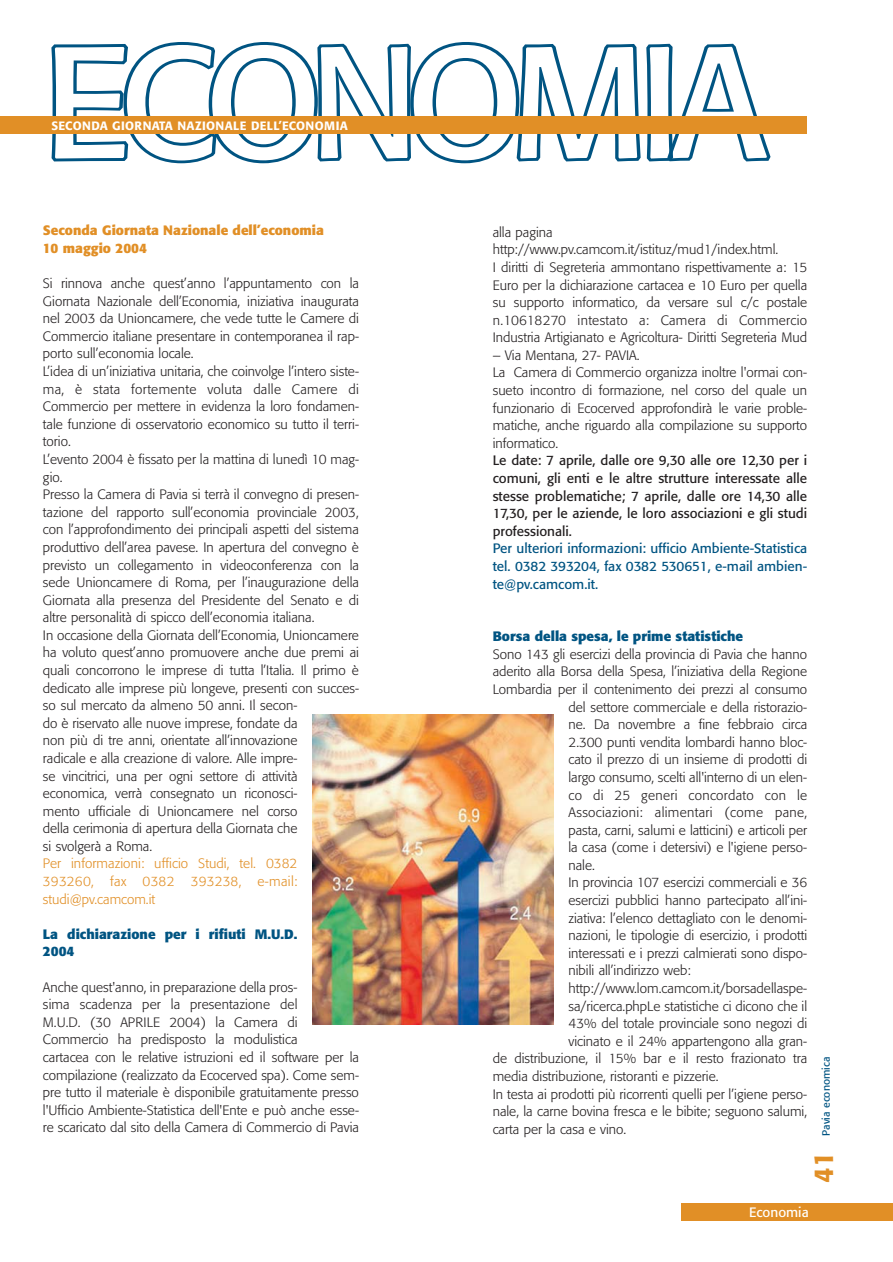
<style>
.page{position:relative;width:893px;height:1262px;background:#fff}
.page>*{position:absolute;margin:0;border:0;box-sizing:border-box;transform-origin:0 0}
.t1{font:165px "Formata Outline";letter-spacing:-.09em;color:#005482}
.t2{font:500 27px "Formata";color:#e18f26}
.t3{font:300 13.5px/17.5px "Formata";color:#231f20}
.t4{font:13.5px/17.5px "Formata";color:#231f20;text-align:justify}
.t5{font:13.5px/17.5px "Formata";color:#005482;text-align:justify}
.t6{font:300 13.5px/17.5px "Formata";letter-spacing:.005em;color:#e18f26;text-align:justify}
.t7{font:700 13.5px/17.5px "Formata";color:#005482}
.t8{font:300 13.5px "Formata";letter-spacing:.025em;color:#231f20}
.t9{font:700 13.5px/17.5px "Formata";color:#e18f26}
.t10{font:13.5px "Formata";color:#fff}
.t11{font:500 12px "Formata";letter-spacing:.03em;color:#fff}
.t12{font:10.5px "Formata";color:#005482}
</style>
<div class="page">
<div style="left:681px;top:1203px;width:211px;height:17px;background:#e18f26"></div>
<div style="left:0;top:117px;width:806px;height:17px;background:#e18f26"></div>
<img style="left:312px;top:714px;width:241px;height:310px">
<h1 class="t1" style="left:43px;top:24px;width:729px">ECONOMIA</h1>
<p class="t11" style="left:51px;top:120px;width:298px">SECONDA GIORNATA NAZIONALE DELL’ECONOMIA</p>
<p class="t9" style="left:43px;top:223px;width:282px">Seconda Giornata Nazionale dell’economia<br>10 maggio 2004</p>
<p class="t3" style="left:43px;top:275px;width:317px">Si rinnova anche quest’anno l’appuntamento con la Giornata Nazionale dell’Economia, iniziativa inaugurata nel 2003 da Unioncamere, che vede tutte le Camere di Commercio italiane presentare in contemporanea il rap&shy;porto sull’economia locale.<br>L’idea di un’iniziativa unitaria, che coinvolge l’intero siste&shy;ma, è stata fortemente voluta dalle Camere di Commercio per mettere in evidenza la loro fondamen&shy;tale funzione di osservatorio economico su tutto il terri&shy;torio.<br>L’evento 2004 è fissato per la mattina di lunedì 10 mag&shy;gio.<br>Presso la Camera di Pavia si terrà il convegno di presen&shy;tazione del rapporto sull’economia provinciale 2003, con l’approfondimento dei principali aspetti del sistema produttivo dell’area pavese. In apertura del convegno è previsto un collegamento in videoconferenza con la sede Unioncamere di Roma, per l’inaugurazione della Giornata alla presenza del Presidente del Senato e di altre personalità di spicco dell’economia italiana.<br>In occasione della Giornata dell’Economia, Unioncamere ha voluto quest’anno promuovere anche due premi ai quali concorrono le imprese di tutta l’Italia. Il primo è dedicato alle imprese più longeve, presenti con succes&shy;so sul mercato da almeno 50 anni. Il secon-<br>do è riservato alle nuove imprese, fondate da<br>non più di tre anni, orientate all’innovazione<br>radicale e alla creazione di valore. Alle impre-<br>se vincitrici, una per ogni settore di attività economica, verrà consegnato un riconosci-<br>mento ufficiale di Unioncamere nel corso<br>della cerimonia di apertura della Giornata che<br>si svolgerà a Roma.</p>
<p class="t6" style="left:43px;top:856px;width:256px">Per informazioni: ufficio Studi, tel. 0382<br>393260, fax 0382 393238, e-mail: studi@pv.camcom.it</p>
<p class="t7" style="left:43px;top:926px;width:256px">La dichiarazione per i rifiuti M.U.D.<br>2004</p>
<p class="t3" style="left:43px;top:979px;width:317px">Anche quest'anno, in preparazione della pros-<br>sima scadenza per la presentazione del<br>M.U.D. (30 APRILE 2004) la Camera di Commercio ha predisposto la modulistica<br>cartacea con le relative istruzioni ed il software per la compilazione (realizzato da Ecocerved spa). Come sem&shy;pre tutto il materiale è disponibile gratuitamente presso l'Ufficio Ambiente-Statistica dell'Ente e può anche esse&shy;re scaricato dal sito della Camera di Commercio di Pavia</p>
<p class="t3" style="left:492px;top:224px;width:316px">alla pagina http://www.pv.camcom.it/istituz/mud1/index.html.<br>I diritti di Segreteria ammontano rispettivamente a: 15<br>Euro per la dichiarazione cartacea e 10 Euro per quella su supporto informatico, da versare sul c/c postale n.10618270 intestato a: Camera di Commercio Industria Artigianato e Agricoltura- Diritti Segreteria Mud</p>
<p class="t3" style="left:492px;top:347px;width:316px">– Via Mentana, 27- PAVIA.<br>La Camera di Commercio organizza inoltre l'ormai con&shy;sueto incontro di formazione, nel corso del quale un funzionario di Ecocerved approfondirà le varie proble&shy;matiche, anche riguardo alla compilazione su supporto informatico.</p>
<p class="t4" style="left:492px;top:453px;width:316px">Le date: 7 aprile, dalle ore 9,30 alle ore 12,30 per i comuni, gli enti e le altre strutture interessate alle stesse problematiche; 7 aprile, dalle ore 14,30 alle 17,30, per le aziende, le loro associazioni e gli studi professionali.</p>
<p class="t5" style="left:492px;top:541px;width:316px">Per ulteriori informazioni: ufficio Ambiente-Statistica tel. 0382 393204, fax 0382 530651, e-mail ambien&shy;te@pv.camcom.it.</p>
<p class="t7" style="left:492px;top:629px;width:252px">Borsa della spesa, le prime statistiche</p>
<p class="t3" style="left:492px;top:646px;width:316px">Sono 143 gli esercizi della provincia di Pavia che hanno</p>
<p class="t3" style="left:492px;top:664px;width:316px">aderito alla Borsa della Spesa, l’iniziativa della Regione</p>
<p class="t3" style="left:492px;top:681px;width:316px">Lombardia per il contenimento dei prezzi al consumo</p>
<p class="t3" style="left:568px;top:699px;width:240px">del settore commerciale e della ristorazio-</p>
<p class="t3" style="left:568px;top:716px;width:240px">ne. Da novembre a fine febbraio circa</p>
<p class="t3" style="left:568px;top:734px;width:240px">2.300 punti vendita lombardi hanno bloc-</p>
<p class="t3" style="left:568px;top:752px;width:240px">cato il prezzo di un insieme di prodotti di</p>
<p class="t3" style="left:568px;top:769px;width:240px">largo consumo, scelti all'interno di un elen-</p>
<p class="t8" style="left:568px;top:789px;width:240px">co di 25 generi concordato con le</p>
<p class="t8" style="left:568px;top:806px;width:240px">Associazioni: alimentari (come pane,</p>
<p class="t3" style="left:568px;top:822px;width:240px">pasta, carni, salumi e latticini) e articoli per</p>
<p class="t3" style="left:568px;top:839px;width:240px">la casa (come i detersivi) e l'igiene perso-</p>
<p class="t3" style="left:568px;top:857px;width:28px">nale.</p>
<p class="t3" style="left:568px;top:875px;width:240px">In provincia 107 esercizi commerciali e 36</p>
<p class="t3" style="left:568px;top:892px;width:240px">esercizi pubblici hanno partecipato all’ini-</p>
<p class="t3" style="left:568px;top:910px;width:240px">ziativa: l’elenco dettagliato con le denomi-</p>
<p class="t3" style="left:568px;top:927px;width:240px">nazioni, le tipologie di esercizio, i prodotti</p>
<p class="t3" style="left:568px;top:945px;width:240px">interessati e i prezzi calmierati sono dispo-</p>
<p class="t3" style="left:568px;top:962px;width:124px">nibili all’indirizzo web:</p>
<p class="t3" style="left:568px;top:980px;width:240px">http://www.lom.camcom.it/borsadellaspe-</p>
<p class="t3" style="left:568px;top:998px;width:240px">sa/ricerca.phpLe statistiche ci dicono che il</p>
<p class="t3" style="left:568px;top:1015px;width:240px">43% del totale provinciale sono negozi di</p>
<p class="t3" style="left:568px;top:1033px;width:240px">vicinato e il 24% appartengono alla gran-</p>
<p class="t3" style="left:492px;top:1050px;width:316px">de distribuzione, il 15% bar e il resto frazionato tra</p>
<p class="t3" style="left:492px;top:1068px;width:227px">media distribuzione, ristoranti e pizzerie.</p>
<p class="t3" style="left:492px;top:1086px;width:316px">In testa ai prodotti più ricorrenti quelli per l’igiene perso-</p>
<p class="t3" style="left:492px;top:1103px;width:316px">nale, la carne bovina fresca e le bibite; seguono salumi,</p>
<p class="t3" style="left:492px;top:1121px;width:135px">carta per la casa e vino.</p>
<p class="t12" style="left:821px;top:1135px;width:80px;rotate:-90deg">Pavia economica</p>
<h2 class="t2" style="left:811px;top:1182px;width:33px;rotate:-90deg">41</h2>
<p class="t10" style="left:749px;top:1205px;width:61px">Economia</p>
</div>
